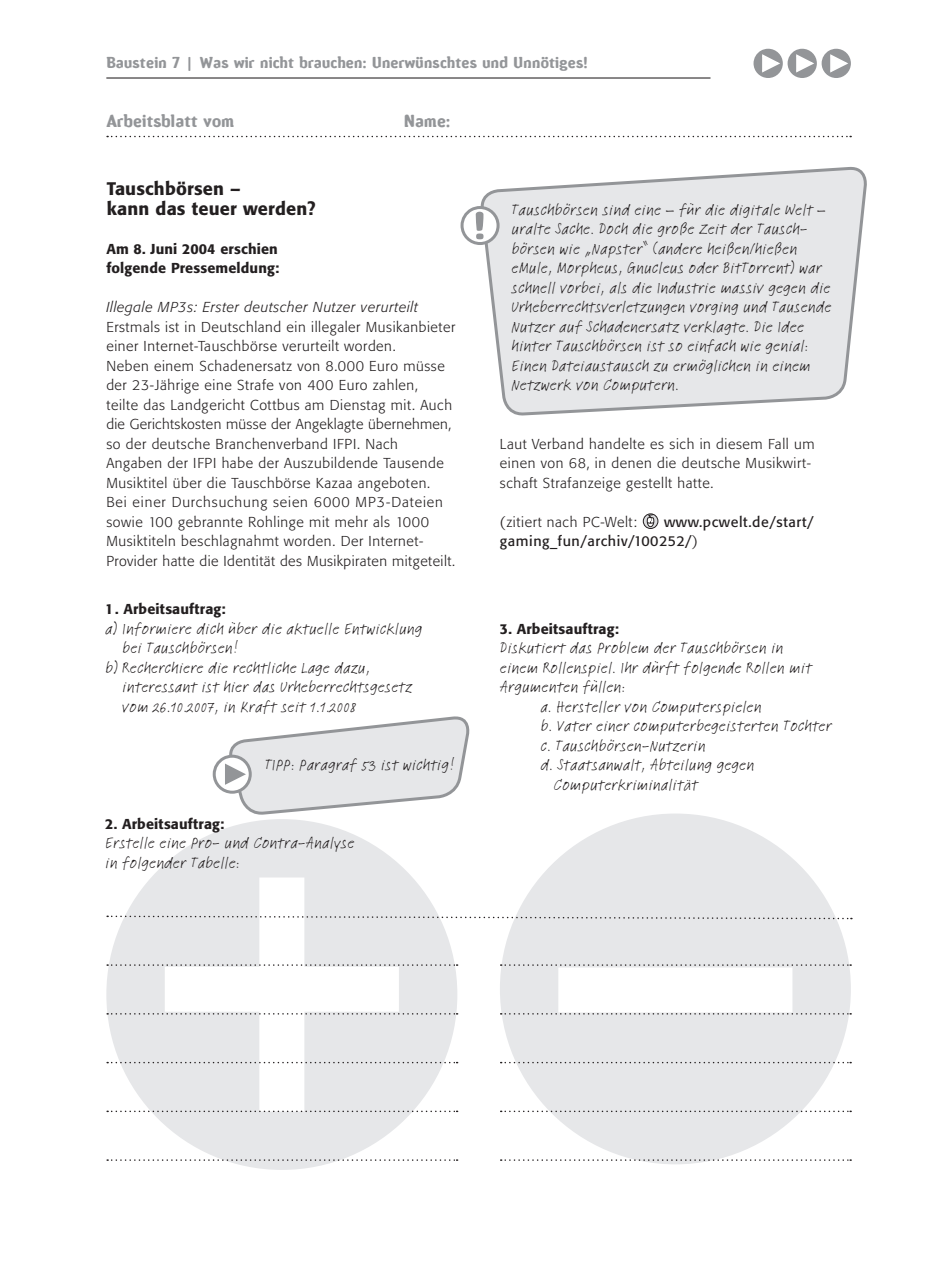
<style>
.page{position:relative;width:936px;height:1263px;background:#fff}
.page>*{position:absolute;margin:0;border:0;box-sizing:border-box;transform-origin:0 0}
._01_Rubrik{font:500 18px "Formata BQ";letter-spacing:.01em;color:#231f20}
._04_Tipp_Info-Kasten_Schreibschrift{font:16.5px/19.5px "Linotype Feltpen";letter-spacing:.015em;color:#231f20}
.t1{font:16.5px "Amoebia Drop";letter-spacing:.02em;color:#939598}
.t2{font:15px "Amoebia Drop";letter-spacing:.02em;color:#939598}
._04_Fließtext_EinZeilensetzer{font:300 14.25px/19.5px "Formata BQ";letter-spacing:.04em;color:#231f20}
._04_Überschrift{font:500 14.25px "Formata BQ";letter-spacing:.01em;color:#231f20}
._04_Fließtext_EinZeilensetzer-2{font:14.25px/19.5px "Formata BQ";letter-spacing:.04em;color:#231f20}
._04_Fließtext_EinZeilensetzer-3{font:italic 300 14.25px "Formata BQ";letter-spacing:.04em;color:#231f20}
._04_Tipp_Info-Kasten_Schreibschrift-2{font:500 14.25px "Formata BQ";letter-spacing:.01em;color:#231f20}
.s1{font-weight:300}
</style>
<div class="page">
<hr style="left:106px;top:77px;width:604px;height:2px;background:#231f20">
<svg style="left:107px;top:136px;width:744px;height:1px"></svg>
<div style="left:106px;top:819px;width:351px;height:351px;background:#e6e7e9;border-radius:50%"></div>
<div style="left:259px;top:877px;width:45px;height:234px;background:#fff"></div>
<div style="left:165px;top:967px;width:234px;height:45px;background:#fff"></div>
<svg style="left:481px;top:167px;width:386px;height:248px;background:#e6e7e8"></svg>
<svg style="left:460px;top:204px;width:41px;height:42px"></svg>
<svg style="left:643px;top:514px;width:15px;height:14px"></svg>
<svg style="left:646px;top:515px;width:9px;height:12px"></svg>
<div style="left:642px;top:513px;width:16px;height:16px;border:1px solid #231f20;border-radius:50%"></div>
<svg style="left:212px;top:716px;width:258px;height:99px"></svg>
<div style="left:500px;top:813px;width:350px;height:351px;background:#e6e7e9;border-radius:50%"></div>
<div style="left:558px;top:967px;width:234px;height:45px;background:#fff"></div>
<svg style="left:107px;top:915px;width:744px;height:5px"></svg>
<svg style="left:107px;top:964px;width:350px;height:2px"></svg>
<svg style="left:107px;top:1013px;width:350px;height:1px"></svg>
<svg style="left:107px;top:1062px;width:350px;height:1px"></svg>
<svg style="left:107px;top:1110px;width:350px;height:2px"></svg>
<svg style="left:107px;top:1159px;width:350px;height:2px"></svg>
<svg style="left:500px;top:964px;width:351px;height:2px"></svg>
<svg style="left:500px;top:1013px;width:351px;height:1px"></svg>
<svg style="left:500px;top:1062px;width:351px;height:1px"></svg>
<svg style="left:500px;top:1110px;width:351px;height:2px"></svg>
<svg style="left:500px;top:1159px;width:351px;height:2px"></svg>
<svg style="left:753px;top:48px;width:98px;height:30px"></svg>
<p class="t2" style="left:106px;top:55px;width:483px">Baustein 7 | Was wir nicht brauchen: Unerwünschtes und Unnötiges!</p>
<p class="t1" style="left:106px;top:112px;width:129px">Arbeitsblatt vom</p>
<p class="t1" style="left:404px;top:112px;width:48px">Name:</p>
<p class="_01_Rubrik" style="left:107px;top:178px;width:135px">Tauschbörsen –</p>
<p class="_01_Rubrik" style="left:107px;top:197px;width:210px">kann das teuer werden?</p>
<p class="_04_Tipp_Info-Kasten_Schreibschrift" style="left:511px;top:199px;width:315px">Tauschbörsen sind eine – für die digitale Welt – uralte Sache. Doch die große Zeit der Tausch-</p>
<p class="_04_Tipp_Info-Kasten_Schreibschrift" style="left:511px;top:238px;width:321px">börsen wie „Napster“ (andere heißen/hießen eMule, Morpheus, Gnucleus oder BitTorrent) war schnell vorbei, als die Industrie massiv gegen die Urheberrechtsverletzungen vorging und Tausende Nutzer auf Schadenersatz verklagte. Die Idee</p>
<p class="_04_Tipp_Info-Kasten_Schreibschrift" style="left:511px;top:336px;width:300px">hinter Tauschbörsen ist so einfach wie genial:<br>Einen Dateiaustausch zu ermöglichen in einem<br>Netzwerk von Computern.</p>
<p class="_04_Überschrift" style="left:106px;top:240px;width:173px">Am 8. Juni 2004 erschien</p>
<p class="_04_Überschrift" style="left:106px;top:259px;width:174px">folgende Pressemeldung:</p>
<p class="_04_Fließtext_EinZeilensetzer-3" style="left:106px;top:299px;width:313px">Illegale MP3s: Erster deutscher Nutzer verurteilt</p>
<p class="_04_Fließtext_EinZeilensetzer" style="left:106px;top:317px;width:350px">Erstmals ist in Deutschland ein illegaler Musikanbieter einer Internet-Tauschbörse verurteilt worden.</p>
<p class="_04_Fließtext_EinZeilensetzer" style="left:106px;top:356px;width:340px">Neben einem Schadenersatz von 8.000 Euro müsse der 23-Jährige eine Strafe von 400 Euro zahlen,</p>
<p class="_04_Fließtext_EinZeilensetzer" style="left:106px;top:395px;width:347px;text-align:justify">teilte das Landgericht Cottbus am Dienstag mit. Auch die Gerichtskosten müsse der Angeklagte übernehmen, so der deutsche Branchenverband IFPI. Nach</p>
<p class="_04_Fließtext_EinZeilensetzer" style="left:106px;top:453px;width:339px">Angaben der IFPI habe der Auszubildende Tausende<br>Musiktitel über die Tauschbörse Kazaa angeboten.</p>
<p class="_04_Fließtext_EinZeilensetzer" style="left:106px;top:492px;width:350px">Bei einer Durchsuchung seien 6000 MP3-Dateien sowie 100 gebrannte Rohlinge mit mehr als 1000<br>Musiktiteln beschlagnahmt worden. Der Internet-Provider hatte die Identität des Musikpiraten mitgeteilt.</p>
<p class="_04_Überschrift" style="left:105px;top:600px;width:122px">1. Arbeitsauftrag:</p>
<p class="_04_Tipp_Info-Kasten_Schreibschrift" style="left:122px;top:618px;width:301px;text-indent:-17px">a) Informiere dich über die aktuelle Entwicklung bei Tauschbörsen!</p>
<p class="_04_Tipp_Info-Kasten_Schreibschrift" style="left:105px;top:657px;width:266px">b) Recherchiere die rechtliche Lage dazu,</p>
<p class="_04_Tipp_Info-Kasten_Schreibschrift" style="left:122px;top:677px;width:291px">interessant ist hier das Urheberrechtsgesetz</p>
<p class="_04_Tipp_Info-Kasten_Schreibschrift" style="left:122px;top:696px;width:235px">vom 26.10.2007, in Kraft seit 1.1.2008</p>
<p class="_04_Fließtext_EinZeilensetzer" style="left:500px;top:434px;width:316px">Laut Verband handelte es sich in diesem Fall um einen von 68, in denen die deutsche Musikwirt&shy;schaft Strafanzeige gestellt hatte.</p>
<p class="_04_Fließtext_EinZeilensetzer" style="left:500px;top:512px;width:138px">(zitiert nach PC-Welt:</p>
<p class="_04_Fließtext_EinZeilensetzer-2" style="left:500px;top:512px;width:315px;text-indent:164px">www.pcwelt.de/start/ gaming_fun/archiv/100252/<span class="s1">)</span></p>
<p class="_04_Überschrift" style="left:500px;top:620px;width:120px">3. Arbeitsauftrag:</p>
<p class="_04_Tipp_Info-Kasten_Schreibschrift" style="left:500px;top:638px;width:285px">Diskutiert das Problem der Tauschbörsen in</p>
<p class="_04_Tipp_Info-Kasten_Schreibschrift" style="left:500px;top:657px;width:313px">einem Rollenspiel. Ihr dürft folgende Rollen mit</p>
<p class="_04_Tipp_Info-Kasten_Schreibschrift" style="left:500px;top:677px;width:127px">Argumenten füllen:</p>
<p class="_04_Tipp_Info-Kasten_Schreibschrift" style="left:540px;top:696px;width:222px">a. Hersteller von Computerspielen</p>
<p class="_04_Tipp_Info-Kasten_Schreibschrift" style="left:540px;top:716px;width:293px">b. Vater einer computerbegeisterten Tochter</p>
<p class="_04_Tipp_Info-Kasten_Schreibschrift" style="left:540px;top:735px;width:166px">c. Tauschbörsen-Nutzerin</p>
<p class="_04_Tipp_Info-Kasten_Schreibschrift" style="left:540px;top:755px;width:215px">d. Staatsanwalt, Abteilung gegen</p>
<p class="_04_Tipp_Info-Kasten_Schreibschrift" style="left:553px;top:774px;width:146px">Computerkriminalität</p>
<p class="_04_Tipp_Info-Kasten_Schreibschrift" style="left:265px;top:755px;width:191px">TIPP: Paragraf 53 ist wichtig!</p>
<p class="_04_Tipp_Info-Kasten_Schreibschrift-2" style="left:105px;top:815px;width:120px">2. Arbeitsauftrag:</p>
<p class="_04_Tipp_Info-Kasten_Schreibschrift" style="left:105px;top:833px;width:250px">Erstelle eine Pro- und Contra-Analyse</p>
<p class="_04_Tipp_Info-Kasten_Schreibschrift" style="left:105px;top:852px;width:136px">in folgender Tabelle:</p>
</div>
